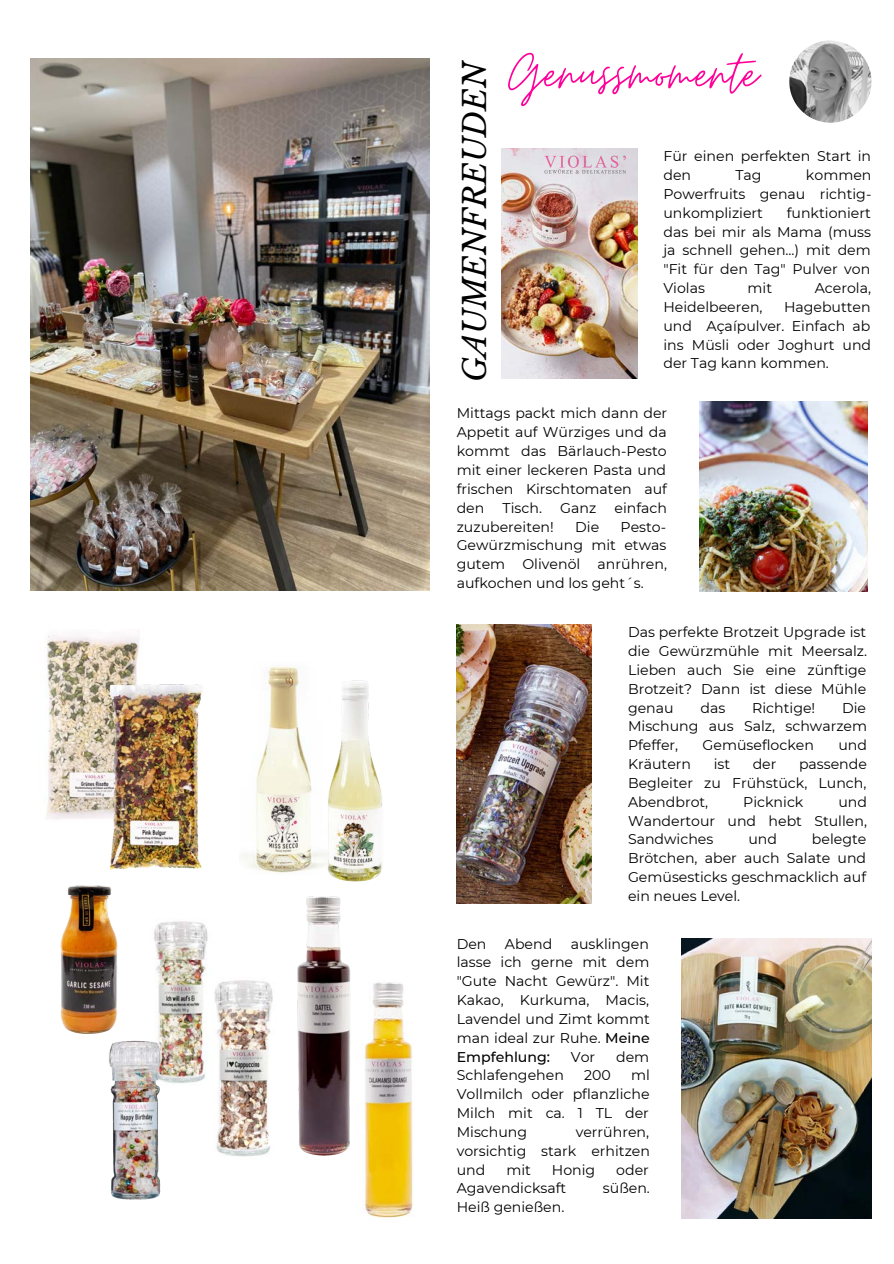
<style>
.page{position:relative;width:894px;height:1264px;background:#fff}
.page>*{position:absolute;margin:0;border:0;box-sizing:border-box;transform-origin:0 0}
.t1{font:64.95px "Moon Time";color:#f09}
.t2{font:italic 30.9px "Libre Baskerville";color:#000}
.t3{font:14.1px/18.9px "Montserrat";color:#000;text-align:justify}
.s1{font-weight:500}
</style>
<div class="page">
<img style="left:789px;top:41px;width:82px;height:82px;border-radius:50%">
<img style="left:502px;top:148px;width:135px;height:230px">
<img style="left:699px;top:401px;width:168px;height:190px">
<img style="left:456px;top:624px;width:135px;height:279px">
<img style="left:681px;top:938px;width:190px;height:280px">
<img style="left:540px;top:148px;width:91px;height:33px">
<img style="left:31px;top:59px;width:398px;height:531px">
<img style="left:169px;top:921px;width:39px;height:162px">
<img style="left:108px;top:1037px;width:68px;height:163px">
<img style="left:214px;top:980px;width:59px;height:177px">
<img style="left:45px;top:635px;width:94px;height:185px">
<img style="left:242px;top:667px;width:64px;height:206px">
<img style="left:306px;top:680px;width:77px;height:202px">
<img style="left:100px;top:668px;width:103px;height:202px">
<img style="left:60px;top:885px;width:109px;height:152px">
<img style="left:364px;top:982px;width:50px;height:236px">
<img style="left:297px;top:896px;width:68px;height:267px">
<p class="t2" style="left:456px;top:382px;width:324px;rotate:-90deg">GAUMENFREUDEN</p>
<p class="t1" style="left:508px;top:34px;width:252px">Genussmomente</p>
<p class="t3" style="left:663px;top:146px;width:209px">Für einen perfekten Start in den</p>
<p class="t3" style="left:663px;top:165px;width:209px;text-indent:142px">kommen Powerfruits genau richtig&shy;unkompliziert</p>
<p class="t3" style="left:735px;top:165px;width:28px">Tag</p>
<p class="t3" style="left:663px;top:203px;width:209px;text-indent:123px">funktioniert das bei mir als Mama (muss ja schnell gehen...) mit dem "Fit für den Tag" Pulver von Violas</p>
<p class="t3" style="left:747px;top:278px;width:26px">mit</p>
<p class="t3" style="left:814px;top:278px;width:58px">Acerola,</p>
<p class="t3" style="left:663px;top:297px;width:101px">Heidelbeeren,</p>
<p class="t3" style="left:663px;top:297px;width:209px;text-indent:120px">Hagebutten und Açaípulver. Einfach ab ins Müsli oder Joghurt und der Tag kann kommen.</p>
<p class="t3" style="left:456px;top:403px;width:212px">Mittags packt mich dann der Appetit auf Würziges und da kommt das Bärlauch-Pesto mit einer leckeren Pasta und frischen Kirschtomaten auf den</p>
<p class="t3" style="left:502px;top:497px;width:41px">Tisch.</p>
<p class="t3" style="left:560px;top:497px;width:38px">Ganz</p>
<p class="t3" style="left:614px;top:497px;width:54px">einfach</p>
<p class="t3" style="left:456px;top:516px;width:99px">zuzubereiten!</p>
<p class="t3" style="left:575px;top:516px;width:25px">Die</p>
<p class="t3" style="left:456px;top:516px;width:212px;text-indent:164px">Pesto-Gewürzmischung mit etwas gutem Olivenöl anrühren, aufkochen und los geht´s.</p>
<p class="t3" style="left:628px;top:622px;width:240px">Das perfekte Brotzeit Upgrade ist die Gewürzmühle mit Meersalz.<br>Lieben auch Sie eine zünftige Brotzeit? Dann ist diese Mühle genau</p>
<p class="t3" style="left:628px;top:697px;width:240px;text-indent:214px">Die Mischung aus Salz, schwarzem Pfeffer,</p>
<p class="t3" style="left:700px;top:697px;width:26px">das</p>
<p class="t3" style="left:752px;top:697px;width:64px">Richtige!</p>
<p class="t3" style="left:702px;top:735px;width:113px">Gemüseflocken</p>
<p class="t3" style="left:838px;top:735px;width:30px">und</p>
<p class="t3" style="left:628px;top:754px;width:240px;text-indent:171px">passende Begleiter zu Frühstück, Lunch, Abendbrot,</p>
<p class="t3" style="left:628px;top:754px;width:65px">Kräutern</p>
<p class="t3" style="left:713px;top:754px;width:18px">ist</p>
<p class="t3" style="left:752px;top:754px;width:25px">der</p>
<p class="t3" style="left:628px;top:791px;width:240px;text-indent:210px">und Wandertour und hebt Stullen, Sandwiches</p>
<p class="t3" style="left:743px;top:791px;width:62px">Picknick</p>
<p class="t3" style="left:628px;top:829px;width:240px;text-indent:184px">belegte Brötchen, aber auch Salate und Gemüsesticks geschmacklich auf ein neues Level.</p>
<p class="t3" style="left:748px;top:829px;width:30px">und</p>
<p class="t3" style="left:456px;top:933px;width:195px;text-indent:114px">ausklingen lasse ich gerne mit dem "Gute Nacht Gewürz". Mit Kakao, Kurkuma, Macis, Lavendel und Zimt kommt man ideal zur Ruhe. <span class="s1">Meine Empfehlung:</span></p>
<p class="t3" style="left:456px;top:933px;width:31px">Den</p>
<p class="t3" style="left:505px;top:933px;width:49px">Abend</p>
<p class="t3" style="left:570px;top:1046px;width:26px">Vor</p>
<p class="t3" style="left:616px;top:1046px;width:35px">dem</p>
<p class="t3" style="left:456px;top:1065px;width:109px">Schlafengehen</p>
<p class="t3" style="left:584px;top:1065px;width:28px">200</p>
<p class="t3" style="left:456px;top:1065px;width:194px;text-indent:174px">ml Vollmilch oder pflanzliche Milch mit ca. 1 TL der Mischung</p>
<p class="t3" style="left:456px;top:1121px;width:195px;text-indent:119px">verrü hren, vorsichtig stark erhitzen und</p>
<p class="t3" style="left:506px;top:1159px;width:26px">mit</p>
<p class="t3" style="left:551px;top:1159px;width:45px">Honig</p>
<p class="t3" style="left:616px;top:1159px;width:34px">oder</p>
<p class="t3" style="left:456px;top:1178px;width:111px">Agavendicksaft</p>
<p class="t3" style="left:602px;top:1178px;width:48px">sü ßen.</p>
<p class="t3" style="left:456px;top:1197px;width:109px">Heiß genießen.</p>
</div>
